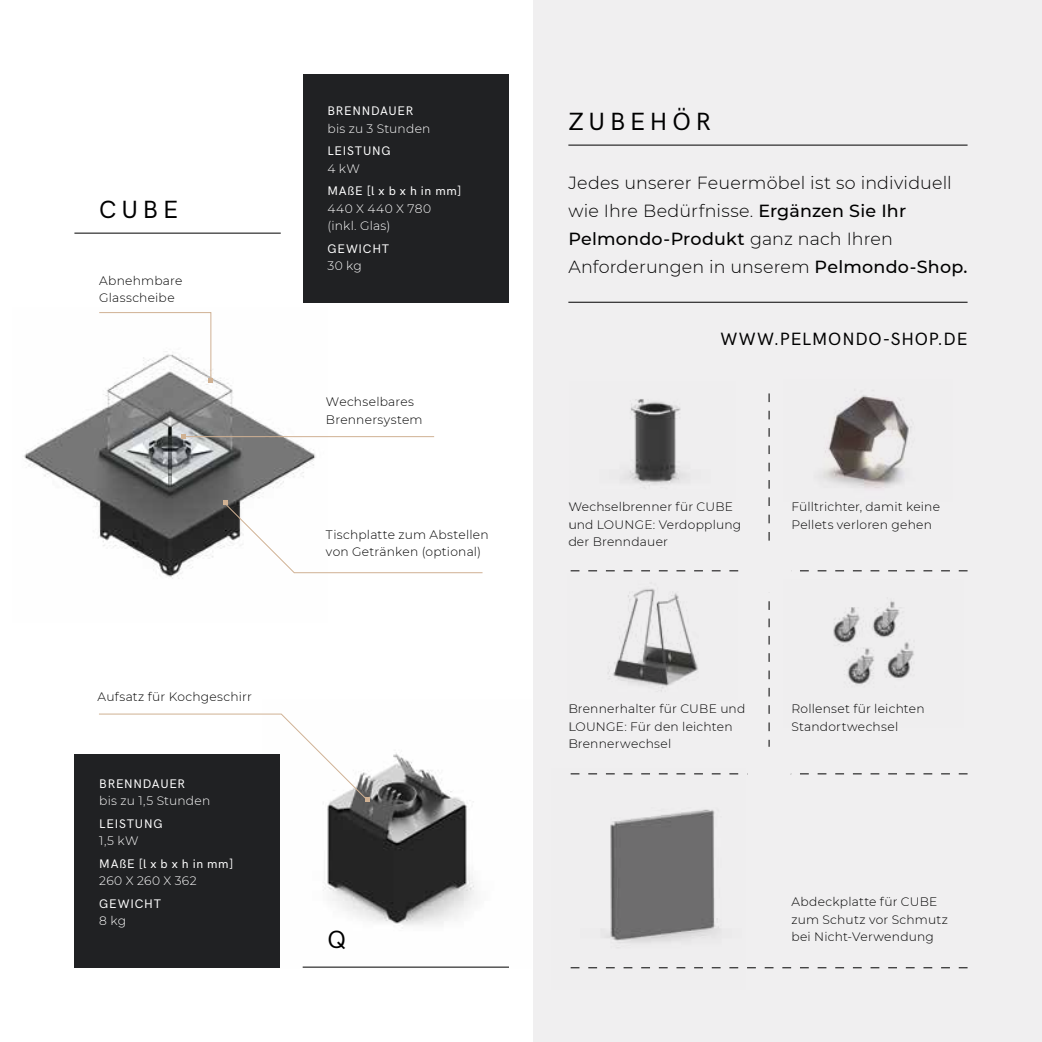
<style>
.page{position:relative;width:1042px;height:1042px;background:#fff}
.page>*{position:absolute;margin:0;border:0;box-sizing:border-box;transform-origin:0 0}
.t1{font:500 24.5px "HK Grotesk";letter-spacing:.195em;color:#000}
.t2{font:300 17.5px/28px "Montserrat";letter-spacing:.01em;color:#000}
.t3{font:500 17.5px "HK Grotesk";letter-spacing:.045em;color:#000}
.t4{font:300 12.25px/17.5px "Montserrat";letter-spacing:.02em;color:#000}
.t5{font:500 12.25px "HK Grotesk";letter-spacing:.06em;color:#fff}
.t6{font:300 12.25px/17.5px "Montserrat";letter-spacing:.02em;color:#fff}
.s1{font-weight:500}
</style>
<div class="page">
<img style="left:263px;top:753px;width:246px;height:215px">
<img style="left:24px;top:378px;width:303px;height:201px">
<div style="left:533px;top:0;width:509px;height:1042px;background:#f0eff0"></div>
<div style="left:74px;top:754px;width:206px;height:213px;background:#202123"></div>
<div style="left:303px;top:74px;width:205px;height:229px;background:#202123"></div>
<hr style="left:74px;top:233px;width:207px;height:1px;background:#000">
<hr style="left:303px;top:966px;width:206px;height:1px;background:#000">
<svg style="left:99px;top:713px;width:271px;height:89px"></svg>
<svg style="left:181px;top:434px;width:5px;height:5px"></svg>
<hr style="left:184px;top:436px;width:250px;height:1px;background:#d0b193">
<svg style="left:98px;top:312px;width:115px;height:71px"></svg>
<img style="left:570px;top:774px;width:169px;height:195px">
<svg style="left:570px;top:967px;width:397px;height:1px"></svg>
<svg style="left:570px;top:393px;width:397px;height:354px"></svg>
<svg style="left:570px;top:773px;width:397px;height:1px"></svg>
<div style="left:747px;top:548px;width:44px;height:45px;background:#f0eff0;border-radius:50%"></div>
<div style="left:747px;top:747px;width:44px;height:44px;background:#f0eff0;border-radius:50%"></div>
<img style="left:784px;top:393px;width:168px;height:109px">
<svg style="left:223px;top:499px;width:260px;height:74px"></svg>
<hr style="left:568px;top:302px;width:399px;height:1px;background:#000">
<hr style="left:568px;top:145px;width:399px;height:1px;background:#000">
<h1 class="t1" style="left:99px;top:191px;width:80px">CUBE</h1>
<p class="t4" style="left:99px;top:271px;width:85px">Abnehmbare<br>Glasscheibe</p>
<p class="t4" style="left:98px;top:688px;width:156px">Aufsatz für Kochgeschirr</p>
<p class="t5" style="left:99px;top:774px;width:87px">BRENNDAUER</p>
<p class="t6" style="left:99px;top:791px;width:112px">bis zu 1,5 Stunden</p>
<p class="t5" style="left:99px;top:814px;width:65px">LEISTUNG</p>
<p class="t6" style="left:99px;top:831px;width:41px">1,5 kW</p>
<p class="t5" style="left:99px;top:854px;width:135px">MASE [l x b x h in mm]</p>
<p class="t6" style="left:99px;top:871px;width:99px">260 X 260 X 362</p>
<p class="t5" style="left:99px;top:894px;width:63px">GEWICHT</p>
<p class="t6" style="left:99px;top:911px;width:28px">8 kg</p>
<p class="t5" style="left:327px;top:102px;width:87px">BRENNDAUER</p>
<p class="t6" style="left:327px;top:119px;width:104px">bis zu 3 Stunden</p>
<p class="t5" style="left:327px;top:142px;width:65px">LEISTUNG</p>
<p class="t6" style="left:327px;top:159px;width:34px">4 kW</p>
<p class="t5" style="left:327px;top:182px;width:135px">MASE [l x b x h in mm]</p>
<p class="t6" style="left:327px;top:199px;width:105px">440 X 440 X 780 (inkl. Glas)</p>
<p class="t5" style="left:327px;top:239px;width:63px">GEWICHT</p>
<p class="t6" style="left:327px;top:257px;width:36px">30 kg</p>
<p class="t4" style="left:326px;top:392px;width:98px">Wechselbares<br>Brennersystem</p>
<p class="t4" style="left:326px;top:525px;width:164px">Tischplatte zum Abstellen von Getränken (optional)</p>
<h1 class="t1" style="left:327px;top:921px;width:20px">Q</h1>
<h1 class="t1" style="left:568px;top:103px;width:144px">ZUBEHÖR</h1>
<h2 class="t2" style="left:568px;top:168px;width:401px">Jedes unserer Feuermöbel ist so individuell wie Ihre Bedürfnisse. <span class="s1">Ergänzen Sie Ihr Pelmondo-Produkt</span> ganz nach Ihren Anforderungen in unserem <span class="s1">Pelmondo-Shop.</span></h2>
<h2 class="t3" style="left:720px;top:326px;width:249px">WWW.PELMONDO-SHOP.DE</h2>
<p class="t4" style="left:568px;top:497px;width:174px">Wechselbrenner für CUBE und LOUNGE: Verdopplung der Brenndauer</p>
<p class="t4" style="left:791px;top:497px;width:150px">Fülltrichter, damit keine<br>Pellets verloren gehen</p>
<p class="t4" style="left:568px;top:700px;width:178px">Brennerhalter für CUBE und<br>LOUNGE: Für den leichten<br>Brennerwechsel</p>
<p class="t4" style="left:791px;top:700px;width:135px">Rollenset für leichten<br>Standortwechsel</p>
<p class="t4" style="left:791px;top:893px;width:158px">Abdeckplatte für CUBE zum Schutz vor Schmutz bei Nicht-Verwendung</p>
</div>
